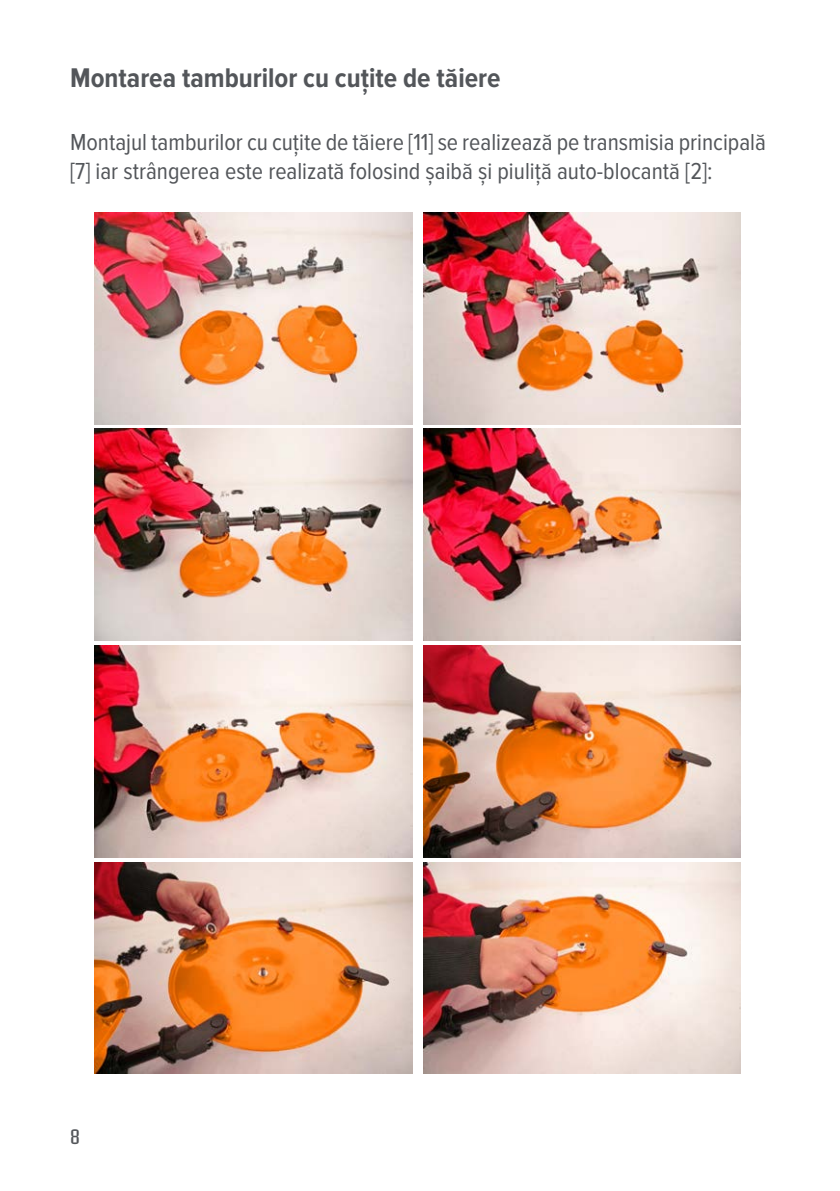
<style>
.page{position:relative;width:840px;height:1191px;background:#fff}
.page>*{position:absolute;margin:0;border:0;box-sizing:border-box;transform-origin:0 0}
.t1{font:700 28px "Proxima Nova Cond";color:#53565a}
.t2{font:24px/28.8px "Proxima Nova Cond";color:#53565a}
.t3{font:20px "Pressio No.42";color:#53565a}
</style>
<div class="page">
<img style="left:95px;top:212px;width:317px;height:212px">
<img style="left:423px;top:212px;width:317px;height:212px">
<img style="left:95px;top:429px;width:317px;height:211px">
<img style="left:423px;top:429px;width:317px;height:211px">
<img style="left:95px;top:645px;width:317px;height:212px">
<img style="left:423px;top:645px;width:317px;height:212px">
<img style="left:95px;top:862px;width:317px;height:212px">
<img style="left:423px;top:862px;width:317px;height:212px">
<p class="t1" style="left:70px;top:62px;width:432px">Montarea tamburilor cu cuțite de tăiere</p>
<p class="t2" style="left:70px;top:128px;width:697px">Montajul tamburilor cu cuțite de tăiere [11] se realizează pe transmisia principală [7] iar strângerea este realizată folosind șaibă și piuliță auto-blocantă [2]:</p>
<p class="t3" style="left:70px;top:1125px;width:11px">8</p>
</div>
